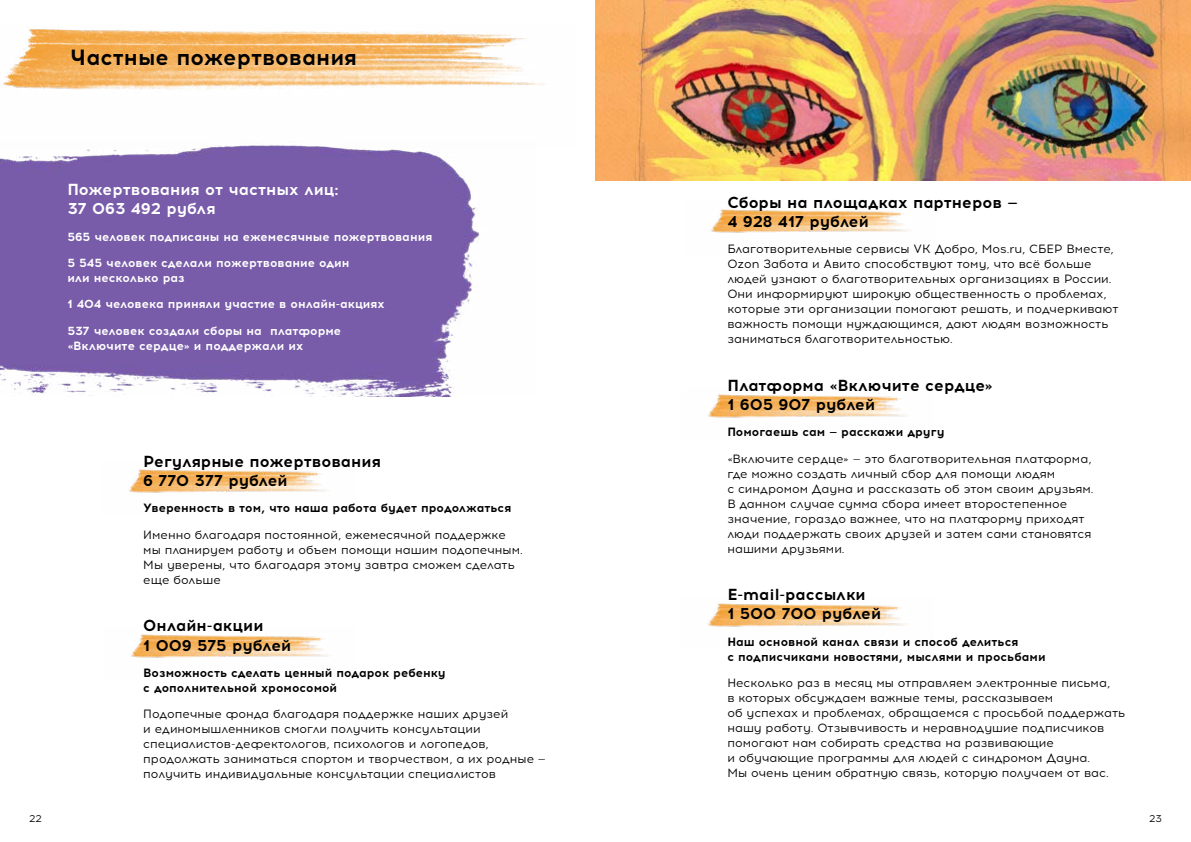
<style>
.page{position:relative;width:1191px;height:842px;background:#fff}
.page>*{position:absolute;margin:0;border:0;box-sizing:border-box;transform-origin:0 0}
.t1{font:700 22px "Acrom";color:#000}
.t2{font:700 16px/19.2px "Acrom";color:#000}
.t3{font:700 16px/19.2px "Acrom";color:#fff}
.t4{font:12px/15px "Acrom";color:#000}
.t5{font:700 12px/15px "Acrom";color:#000}
.t6{font:700 12px/26.3px "Acrom";color:#fff}
.t7{font:10px "Acrom";color:#000}
</style>
<div class="page">
<img style="left:131px;top:634px;width:198px;height:24px">
<img style="left:129px;top:469px;width:197px;height:24px">
<img style="left:0;top:148px;width:479px;height:248px">
<img style="left:3px;top:29px;width:542px;height:119px">
<img style="left:711px;top:209px;width:198px;height:24px">
<img style="left:708px;top:394px;width:198px;height:24px">
<img style="left:708px;top:603px;width:198px;height:24px">
<img style="left:595px;top:0;width:596px;height:181px">
<h1 class="t1" style="left:71px;top:41px;width:287px">Частные пожертвования</h1>
<h2 class="t3" style="left:67px;top:180px;width:273px">Пожертвования от частных лиц:<br>37 063 492 рубля</h2>
<p class="t6" style="left:67px;top:223px;width:366px">565 человек подписаны на ежемесячные пожертвования<br>5 545 человек сделали пожертвование один</p>
<p class="t6" style="left:67px;top:265px;width:319px">или несколько раз<br>1 404 человека приняли участие в онлайн-акциях<br>537 человек создали сборы на платформе</p>
<p class="t6" style="left:67px;top:332px;width:237px">«Включите сердце» и поддержали их</p>
<h2 class="t2" style="left:143px;top:452px;width:239px">Регулярные пожертвования<br>6 770 377 рублей</h2>
<p class="t5" style="left:143px;top:501px;width:369px">Уверенность в том, что наша работа будет продолжаться</p>
<p class="t4" style="left:143px;top:528px;width:381px">Именно благодаря постоянной, ежемесячной поддержке мы планируем работу и объем помощи нашим подопечным.<br>Мы уверены, что благодаря этому завтра сможем сделать еще больше</p>
<h2 class="t2" style="left:143px;top:616px;width:149px">Онлайн-акции<br>1 009 575 рублей</h2>
<p class="t5" style="left:143px;top:665px;width:304px">Возможность сделать ценный подарок ребенку с дополнительной хромосомой</p>
<p class="t4" style="left:143px;top:707px;width:404px">Подопечные фонда благодаря поддержке наших друзей<br>и единомышленников смогли получить консультации специалистов-дефектологов, психологов и логопедов, продолжать заниматься спортом и творчеством, а их родные — получить индивидуальные консультации специалистов</p>
<h2 class="t2" style="left:727px;top:193px;width:292px">Сборы на площадках партнеров —<br>4 928 417 рублей</h2>
<p class="t4" style="left:727px;top:242px;width:393px">Благотворительные сервисы VK Добро, Mos.ru, СБЕР Вместе, Ozon Забота и Авито способствуют тому, что всё больше людей узнают о благотворительных организациях в России.<br>Они информируют широкую общественность о проблемах, которые эти организации помогают решать, и подчеркивают важность помощи нуждающимся, дают людям возможность заниматься благотворительностью.</p>
<h2 class="t2" style="left:727px;top:376px;width:267px">Платформа «Включите сердце»<br>1 605 907 рублей</h2>
<p class="t5" style="left:727px;top:425px;width:219px">Помогаешь сам — расскажи другу</p>
<p class="t4" style="left:727px;top:451px;width:368px">«Включите сердце» — это благотворительная платформа, где можно создать личный сбор для помощи людям<br>с синдромом Дауна и рассказать об этом своим друзьям.<br>В данном случае сумма сбора имеет второстепенное значение, гораздо важнее, что на платформу приходят люди поддержать своих друзей и затем сами становятся нашими друзьями.</p>
<h2 class="t2" style="left:727px;top:585px;width:155px">E-mail-рассылки<br>1 500 700 рублей</h2>
<p class="t5" style="left:727px;top:634px;width:320px">Наш основной канал связи и способ делиться<br>с подписчиками новостями, мыслями и просьбами</p>
<p class="t4" style="left:727px;top:676px;width:399px">Несколько раз в месяц мы отправляем электронные письма,<br>в которых обсуждаем важные темы, рассказываем<br>об успехах и проблемах, обращаемся с просьбой поддержать нашу работу. Отзывчивость и неравнодушие подписчиков помогают нам собирать средства на развивающие<br>и обучающие программы для людей с синдромом Дауна.<br>Мы очень ценим обратную связь, которую получаем от вас.</p>
<p class="t7" style="left:29px;top:812px;width:14px">22</p>
<p class="t7" style="left:1149px;top:812px;width:14px">23</p>
</div>
